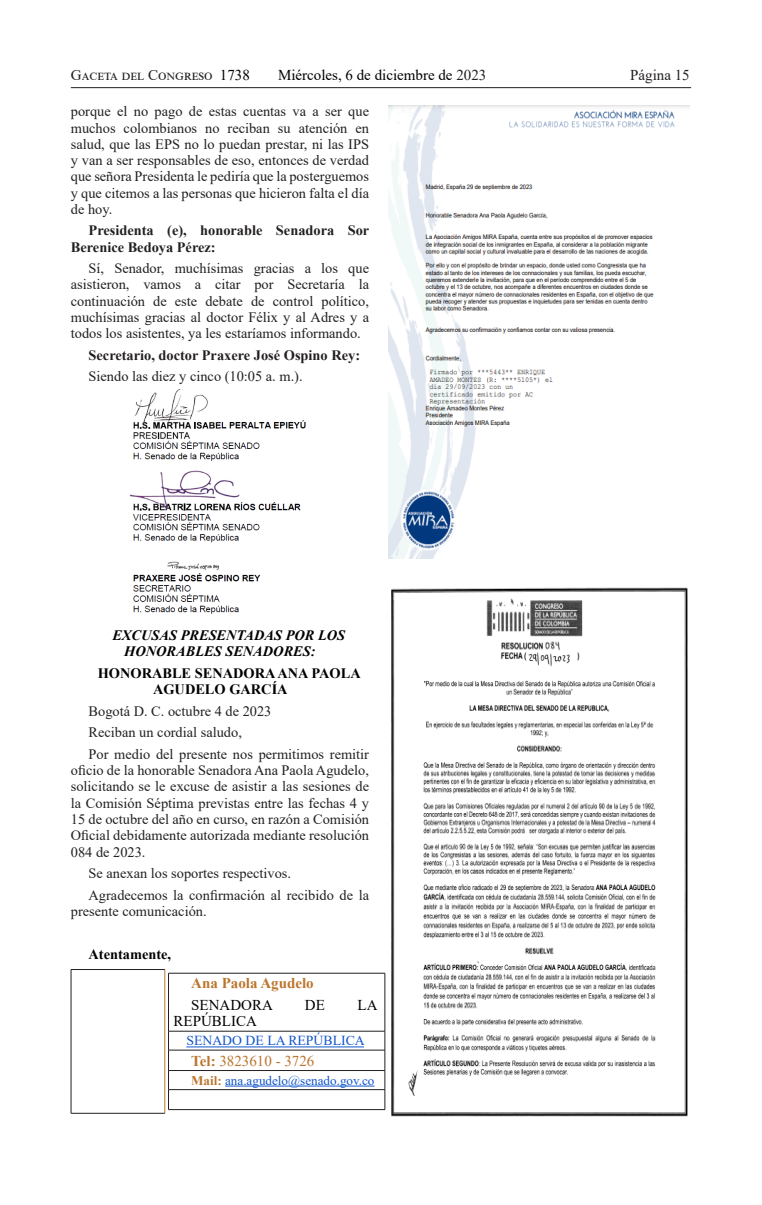
<style>
.page{position:relative;width:762px;height:1205px;background:#fff}
.page>*{position:absolute;margin:0;border:0;box-sizing:border-box;transform-origin:0 0}
.t1{font:15px "Times New Roman";color:#231f20}
.t2{font:15px "Times New Roman";color:#000}
.Párrafos{font:15px "Times New Roman";color:#000001}
.Párrafos-2{font:15px "Times New Roman";color:#ba752d}
.Párrafos-3{font:700 15px "Times New Roman";color:#ba752d}
.Párrafos-4{font:14.38px/16.2px "Times New Roman";color:#231f20;text-align:justify}
.Párrafos-5{font:14.38px/16.2px "Times New Roman";color:#222;text-align:justify}
.Párrafos-6{font:700 14.38px/16.2px "Times New Roman";color:#231f20}
.Párrafos-7{font:700 14.38px/16.2px "Times New Roman";color:#000}
.Párrafos-8{font:italic 700 14.38px/16.2px "Times New Roman";color:#000}
.Párrafos-9{font:13.75px "Times New Roman";color:#15c}
.Párrafos-10{font:13.12px "Times New Roman";color:#15c}
.s1{color:#000}
.s2{color:#231f20}
.s3{font-weight:700}
.s4{font-weight:700;color:#ba752d}
</style>
<div class="page">
<hr style="left:71px;top:87px;width:620px;height:1px;background:#231f20">
<img style="left:129px;top:389px;width:177px;height:225px">
<hr style="left:165px;top:969px;width:1px;height:144px;background:#ba752d">
<hr style="left:71px;top:969px;width:94px;height:1px;background:#231f20">
<hr style="left:71px;top:969px;width:1px;height:144px;background:#231f20">
<hr style="left:71px;top:1113px;width:94px;height:1px;background:#231f20">
<hr style="left:168px;top:973px;width:217px;height:1px;background:#231f20">
<hr style="left:168px;top:973px;width:1px;height:58px;background:#231f20">
<hr style="left:385px;top:973px;width:1px;height:58px;background:#231f20">
<hr style="left:168px;top:1031px;width:217px;height:1px;background:#231f20">
<hr style="left:168px;top:1050px;width:217px;height:1px;background:#231f20">
<hr style="left:168px;top:1070px;width:217px;height:1px;background:#231f20">
<hr style="left:168px;top:1089px;width:217px;height:1px;background:#231f20">
<svg style="left:168px;top:1031px;width:1px;height:78px"></svg>
<svg style="left:385px;top:1031px;width:1px;height:78px"></svg>
<hr style="left:168px;top:1109px;width:217px;height:1px;background:#231f20">
<hr style="left:186px;top:1046px;width:178px;height:1px;background:#15c">
<hr style="left:225px;top:1085px;width:149px;height:1px;background:#15c">
<img style="left:389px;top:106px;width:300px;height:452px">
<img style="left:391px;top:587px;width:297px;height:530px">
<p class="t1" style="left:71px;top:65px;width:180px">Gaceta del Congreso <span class="s1">1738</span></p>
<p class="t2" style="left:278px;top:65px;width:210px">Miércoles, 6 de diciembre de <span class="s2">2023</span></p>
<p class="t1" style="left:630px;top:65px;width:61px">Página 15</p>
<p class="Párrafos-4" style="left:71px;top:103px;width:300px">porque el no pago de estas cuentas va a ser que muchos colombianos no reciban su atención en salud, que las EPS no lo puedan prestar, ni las IPS y van a ser responsables de eso, entonces de verdad que señora Presidenta le pediría que la posterguemos y que citemos a las personas que hicieron falta el día de hoy.</p>
<p class="Párrafos-6" style="left:71px;top:222px;width:300px;text-indent:18px">Presidenta (e), honorable Senadora Sor<br>Berenice Bedoya Pérez:</p>
<p class="Párrafos-4" style="left:71px;top:260px;width:300px;text-indent:18px">Sí, Senador, muchísimas gracias a los que asistieron, vamos a citar por Secretaría la continuación de este debate de control político, muchísimas gracias al doctor Félix y al Adres y a todos los asistentes, ya les estaríamos informando.</p>
<p class="Párrafos-6" style="left:89px;top:346px;width:273px">Secretario, doctor Praxere José Ospino Rey:</p>
<p class="Párrafos-4" style="left:89px;top:368px;width:216px">Siendo las diez y cinco (10:05 a. m.).</p>
<p class="Párrafos-8" style="left:124px;top:627px;width:222px;text-indent:-12px">EXCUSAS PRESENTADAS POR LOS<br>HONORABLES SENADORES:</p>
<p class="Párrafos-7" style="left:153px;top:665px;width:209px;text-indent:-55px">HONORABLE SENADORA ANA PAOLA<br>AGUDELO GARCÍA</p>
<p class="Párrafos-5" style="left:89px;top:702px;width:184px">Bogotá D. C. octubre 4 de 2023</p>
<p class="Párrafos-5" style="left:89px;top:724px;width:155px">Reciban un cordial saludo,</p>
<p class="Párrafos-5" style="left:71px;top:745px;width:300px;text-indent:18px">Por medio del presente nos permitimos remitir oficio de la honorable Senadora Ana Paola Agudelo, solicitando se le excuse de asistir a las sesiones de la Comisión Séptima previstas entre las fechas 4 y 15 de octubre del año en curso, en razón a Comisión Oficial debidamente autorizada mediante resolución 084 de 2023.</p>
<p class="Párrafos-5" style="left:89px;top:864px;width:204px">Se anexan los soportes respectivos.</p>
<p class="Párrafos-5" style="left:71px;top:886px;width:300px;text-indent:18px">Agradecemos la confirmación al recibido de la presente comunicación.</p>
<p class="Párrafos-7" style="left:89px;top:945px;width:84px">Atentamente,</p>
<p class="Párrafos-3" style="left:191px;top:972px;width:124px">Ana Paola Agudelo</p>
<p class="Párrafos" style="left:191px;top:994px;width:83px">SENADORA</p>
<p class="Párrafos" style="left:305px;top:994px;width:21px">DE</p>
<p class="Párrafos" style="left:358px;top:994px;width:21px">LA</p>
<p class="Párrafos" style="left:173px;top:1010px;width:85px">REPÚBLICA</p>
<p class="Párrafos-9" style="left:186px;top:1031px;width:180px">SENADO DE LA REPÚBLICA</p>
<p class="Párrafos-2" style="left:191px;top:1050px;width:125px"><span class="s3">Tel:</span> 3823610 - 3726</p>
<p class="Párrafos-10" style="left:191px;top:1071px;width:185px"><span class="s4">Mail:</span> ana.agudelo@senado.gov.co</p>
</div>
